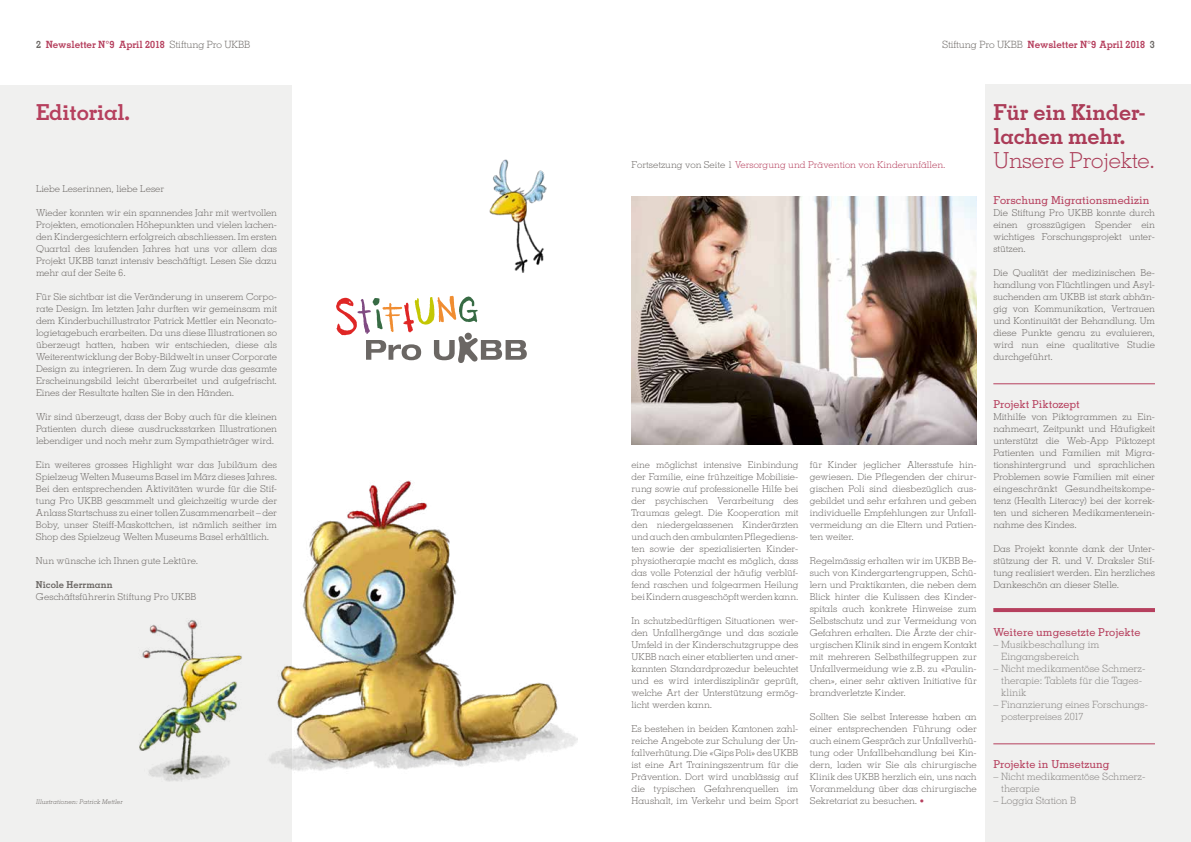
<style>
.page{position:relative;width:1191px;height:842px;background:#fff}
.page>*{position:absolute;margin:0;border:0;box-sizing:border-box;transform-origin:0 0}
.t1{font:700 22px/24px "Memphis";letter-spacing:-.01em;color:#b6405e}
.t2{font:300 22px "Memphis";letter-spacing:-.01em;color:#b6405e}
.t3{font:500 11px "Memphis";color:#b6405e}
.t4{font:300 10px/12px "Memphis";letter-spacing:-.005em;color:#888583}
.t5{font:700 10px "Memphis";letter-spacing:-.01em;color:#b6405e}
.t6{font:300 9.5px/12px "Memphis";letter-spacing:-.01em;color:#6b6764;text-align:justify}
.t7{font:300 9.5px "Memphis";color:#b6405e}
.t8{font:700 9.5px "Memphis";color:#6b6764}
.t9{font:italic 300 6.5px "Memphis";letter-spacing:.005em;color:#6b6764}
.s1{color:#6b6764}
.s2{font-weight:300;color:#6b6764}
.s3{font-size:8.5px;color:#b6405e}
</style>
<div class="page">
<div style="left:0;top:85px;width:292px;height:757px;background:#f0f0ef"></div>
<img style="left:631px;top:196px;width:345px;height:248px">
<img style="left:139px;top:480px;width:438px;height:302px">
<svg style="left:336px;top:296px;width:191px;height:67px"></svg>
<div style="left:985px;top:84px;width:206px;height:758px;background:#f0f0ef"></div>
<hr style="left:993px;top:384px;width:162px;height:1px;background:#b6405e">
<svg style="left:993px;top:608px;width:162px;height:4px"></svg>
<hr style="left:993px;top:744px;width:162px;height:1px;background:#b6405e">
<img style="left:489px;top:159px;width:58px;height:114px">
<p class="t5" style="left:36px;top:38px;width:216px"><span class="s1">2</span> Newsletter N°9 April 2018 <span class="s2">Stiftung Pro UKBB</span></p>
<p class="t5" style="left:942px;top:38px;width:214px"><span class="s2">Stiftung Pro UKBB</span> Newsletter N°9 April 2018 <span class="s1">3</span></p>
<h1 class="t1" style="left:36px;top:100px;width:95px">Editorial.</h1>
<p class="t7" style="left:631px;top:159px;width:316px"><span class="s1">Fortsetzung von Seite 1</span> Versorgung und Prävention von Kinderunfällen.</p>
<p class="t6" style="left:36px;top:183px;width:130px">Liebe Leserinnen, liebe Leser</p>
<p class="t6" style="left:36px;top:207px;width:242px">Wieder konnten wir ein spannendes Jahr mit wertvollen Projekten, emotionalen Höhepunkten und vielen lachen&shy;den Kindergesichtern erfolgreich abschliessen. Im ersten Quartal des laufenden Jahres hat uns vor allem das Projekt UKBB tanzt intensiv beschäftigt. Lesen Sie dazu mehr auf der Seite 6.</p>
<p class="t6" style="left:36px;top:291px;width:242px">Für Sie sichtbar ist die Veränderung in unserem Corpo&shy;rate Design. Im letzten Jahr durften wir gemeinsam mit dem Kinderbuchillustrator Patrick Mettler ein Neonato&shy;logietagebuch erarbeiten. Da uns diese Illustrationen so überzeugt hatten, haben wir entschieden, diese als Weiterentwicklung der Boby-Bildwelt in unser Corporate Design zu integrieren. In dem Zug wurde das gesamte Erscheinungsbild leicht überarbeitet und aufgefrischt.<br>Eines der Resultate halten Sie in den Händen.</p>
<p class="t6" style="left:36px;top:411px;width:242px">Wir sind überzeugt, dass der Boby auch für die kleinen Patienten durch diese ausdrucksstarken Illustrationen lebendiger und noch mehr zum Sympathieträger wird.</p>
<p class="t6" style="left:36px;top:459px;width:242px">Ein weiteres grosses Highlight war das Jubiläum des Spielzeug Welten Museums Basel im März dieses Jahres.<br>Bei den entsprechenden Aktivitäten wurde für die Stif&shy;tung Pro UKBB gesammelt und gleichzeitig wurde der Anlass Startschuss zu einer tollen Zusammenarbeit – der Boby, unser Steiff-Maskottchen, ist nämlich seither im Shop des Spielzeug Welten Museums Basel erhältlich.</p>
<p class="t6" style="left:36px;top:555px;width:164px">Nun wünsche ich Ihnen gute Lektüre.</p>
<p class="t8" style="left:36px;top:579px;width:78px">Nicole Herrmann</p>
<p class="t6" style="left:36px;top:591px;width:162px">Geschäftsführerin Stiftung Pro UKBB</p>
<p class="t6" style="left:809px;top:459px;width:168px">für Kinder jeglicher Altersstufe hin&shy;gewiesen. Die Pflegenden der chirur&shy;gischen Poli sind diesbezüglich aus&shy;gebildet und sehr erfahren und geben individuelle Empfehlungen zur Unfall&shy;vermeidung an die Eltern und Patien&shy;ten weiter.</p>
<p class="t6" style="left:809px;top:555px;width:168px">Regelmässig erhalten wir im UKBB Be&shy;such von Kindergartengruppen, Schü&shy;lern und Praktikanten, die neben dem Blick hinter die Kulissen des Kinder&shy;spitals auch konkrete Hinweise zum Selbstschutz und zur Vermeidung von Gefahren erhalten. Die Ärzte der chir&shy;urgischen Klinik sind in engem Kontakt mit mehreren Selbsthilfegruppen zur Unfallvermeidung wie z.B. zu «Paulin&shy;chen», einer sehr aktiven Initiative für brandverletzte Kinder.</p>
<p class="t6" style="left:809px;top:711px;width:168px">Sollten Sie selbst Interesse haben an einer entsprechenden Führung oder auch einem Gespräch zur Unfallverhü&shy;tung oder Unfallbehandlung bei Kin&shy;dern, laden wir Sie als chirurgische Klinik des UKBB herzlich ein, uns nach Voranmeldung über das chirurgische</p>
<p class="t6" style="left:631px;top:459px;width:168px">eine möglichst intensive Einbindung der Familie, eine frühzeitige Mobilisie&shy;rung sowie auf professionelle Hilfe bei der psychischen Verarbeitung des Traumas gelegt. Die Kooperation mit den niedergelassenen Kinderärzten und auch den ambulanten Pflegediens&shy;ten sowie der spezialisierten Kinder&shy;physiotherapie macht es möglich, dass das volle Potenzial der häufig verblüf&shy;fend raschen und folgearmen Heilung bei Kindern ausgeschöpft werden kann.</p>
<p class="t6" style="left:631px;top:615px;width:168px">In schutzbedürftigen Situationen wer&shy;den Unfallhergänge und das soziale Umfeld in der Kinderschutzgruppe des UKBB nach einer etablierten und aner&shy;kannten Standardprozedur beleuchtet und es wird interdisziplinär geprüft, welche Art der Unterstützung ermög&shy;licht werden kann.</p>
<p class="t6" style="left:631px;top:723px;width:168px">Es bestehen in beiden Kantonen zahl&shy;reiche Angebote zur Schulung der Un&shy;fallverhütung. Die «Gips Poli» des UKBB ist eine Art Trainingszentrum für die Prävention. Dort wird unablässig auf die typischen Gefahrenquellen im Haushalt, im Verkehr und beim Sport</p>
<p class="t9" style="left:36px;top:798px;width:89px">Illustrationen: Patrick Mettler</p>
<p class="t6" style="left:809px;top:795px;width:116px">Sekretariat zu besuchen. <span class="s3">•</span></p>
<h1 class="t1" style="left:993px;top:100px;width:154px">Für ein Kinder&shy;lachen mehr.</h1>
<h1 class="t2" style="left:993px;top:147px;width:163px">Unsere Projekte.</h1>
<p class="t3" style="left:993px;top:193px;width:158px">Forschung Migrationsmedizin</p>
<p class="t6" style="left:993px;top:207px;width:163px">Die Stiftung Pro UKBB konnte durch einen grosszügigen Spender ein wichtiges Forschungsprojekt unter&shy;stützen.</p>
<p class="t6" style="left:993px;top:267px;width:163px">Die Qualität der medizinischen Be&shy;handlung von Flüchtlingen und Asyl&shy;suchenden am UKBB ist stark abhän&shy;gig von Kommunikation, Vertrauen und Kontinuität der Behandlung. Um diese Punkte genau zu evaluieren, wird nun eine qualitative Studie durchgeführt.</p>
<p class="t3" style="left:993px;top:397px;width:88px">Projekt Piktozept</p>
<p class="t6" style="left:993px;top:411px;width:163px">Mithilfe von Piktogrammen zu Ein&shy;nahmeart, Zeitpunkt und Häufigkeit unterstützt die Web-App Piktozept Patienten und Familien mit Migra&shy;tionshintergrund und sprachlichen Problemen sowie Familien mit einer eingeschränkt Gesundheitskompe&shy;tenz (Health Literacy) bei der korrek&shy;ten und sicheren Medikamentenein&shy;nahme des Kindes.</p>
<p class="t6" style="left:993px;top:543px;width:163px">Das Projekt konnte dank der Unter&shy;stützung der R. und V. Draksler Stif&shy;tung realisiert werden. Ein herzliches Dankeschön an dieser Stelle.</p>
<p class="t3" style="left:993px;top:625px;width:149px">Weitere umgesetzte Projekte</p>
<p class="t4" style="left:1001px;top:638px;width:100px;text-indent:-8px">– Musikbeschallung im<br>Eingangsbereich</p>
<p class="t4" style="left:1001px;top:662px;width:146px;text-indent:-8px">– Nicht medikamentöse Schmerz&shy;therapie: Tablets für die Tages&shy;klinik</p>
<p class="t4" style="left:1001px;top:698px;width:148px;text-indent:-8px">– Finanzierung eines Forschungs&shy;posterpreises 2017</p>
<p class="t3" style="left:993px;top:757px;width:118px">Projekte in Umsetzung</p>
<p class="t4" style="left:1001px;top:770px;width:145px;text-indent:-8px">– Nicht medikamentöse Schmerz&shy;therapie</p>
<p class="t4" style="left:993px;top:794px;width:84px">– Loggia Station B</p>
</div>
